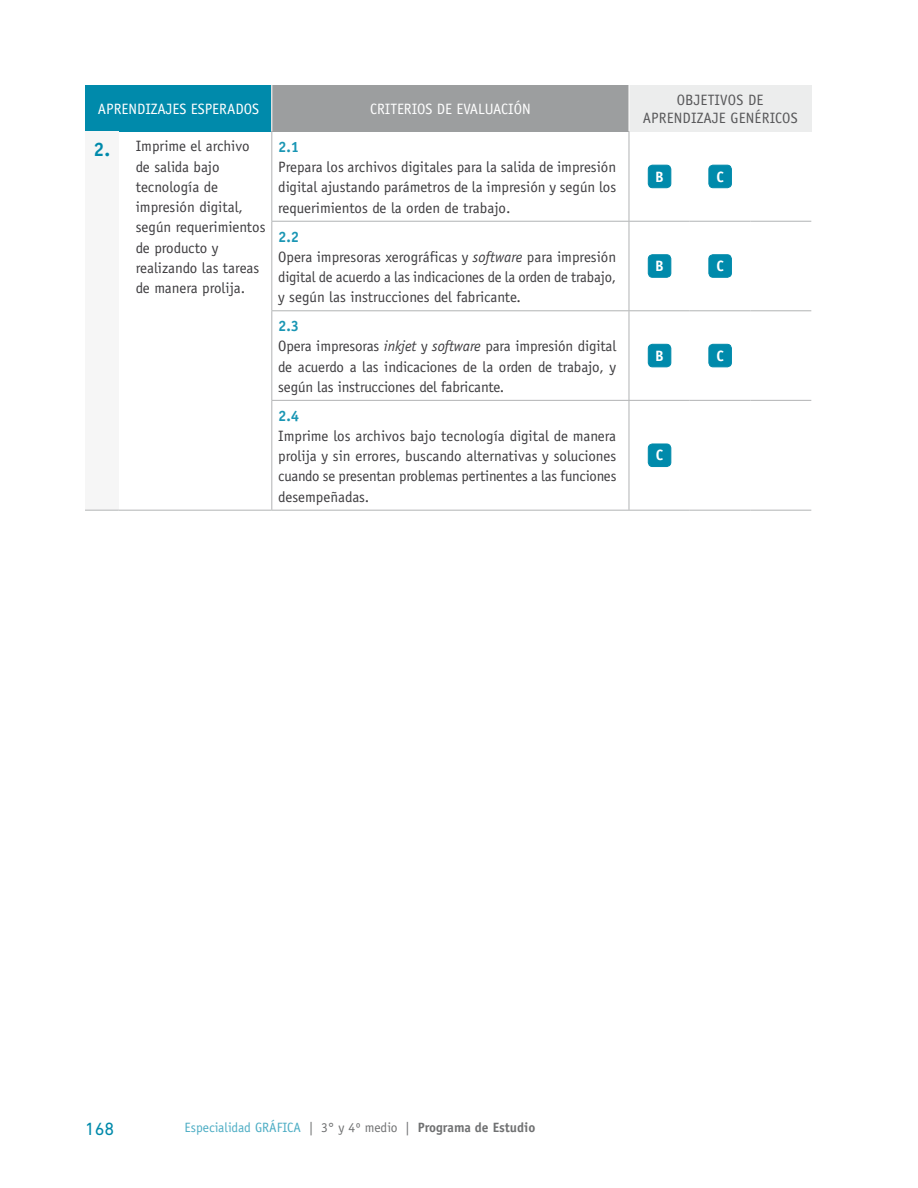
<style>
.page{position:relative;width:918px;height:1188px;background:#fff}
.page>*{position:absolute;margin:0;border:0;box-sizing:border-box;transform-origin:0 0}
.t1{font:18px "DIN Next LT Pro";color:#008aab}
.t2{font:15px/20.2px "Officina Sans";letter-spacing:-.01em;color:#3e3d40}
.t3{font:15px "Officina Sans";color:#fff}
.t4{font:15px "Officina Sans";letter-spacing:.01em;color:#58585a}
.t5{font:700 15px "Officina Sans";color:#fff}
.t6{font:700 15px "Officina Sans";color:#1a96b4}
.t7{font:13.5px "Officina Sans";color:#4dadc4}
.s1{font-weight:700;font-size:19.5px;color:#008aab}
.s2{font-weight:700;color:#1a96b4}
.s3{font-style:italic}
.s4{color:#707172}
.s5{font-weight:700;color:#707172}
</style>
<div class="page">
<div style="left:85px;top:85px;width:187px;height:46px;background:#008aab"></div>
<div style="left:272px;top:85px;width:357px;height:46px;background:#9c9e9f"></div>
<div style="left:629px;top:85px;width:182px;height:46px;background:#eceded"></div>
<div style="left:85px;top:131px;width:34px;height:379px;background:#f6f6f6"></div>
<hr style="left:629px;top:85px;width:1px;height:46px;background:#fff">
<hr style="left:811px;top:85px;width:1px;height:46px;background:#eceded">
<hr style="left:271px;top:85px;width:1px;height:46px;background:#fff">
<hr style="left:271px;top:221px;width:358px;height:1px;background:#b1b3b4">
<hr style="left:271px;top:310px;width:358px;height:1px;background:#b1b3b4">
<hr style="left:629px;top:310px;width:61px;height:1px;background:#b1b3b4">
<hr style="left:271px;top:400px;width:358px;height:1px;background:#b1b3b4">
<hr style="left:629px;top:400px;width:61px;height:1px;background:#b1b3b4">
<hr style="left:272px;top:510px;width:357px;height:1px;background:#b1b3b4">
<hr style="left:629px;top:510px;width:61px;height:1px;background:#b1b3b4">
<hr style="left:751px;top:221px;width:60px;height:1px;background:#b1b3b4">
<hr style="left:690px;top:310px;width:61px;height:1px;background:#b1b3b4">
<hr style="left:751px;top:310px;width:60px;height:1px;background:#b1b3b4">
<hr style="left:690px;top:400px;width:61px;height:1px;background:#b1b3b4">
<hr style="left:751px;top:400px;width:60px;height:1px;background:#b1b3b4">
<hr style="left:690px;top:510px;width:61px;height:1px;background:#b1b3b4">
<hr style="left:751px;top:510px;width:60px;height:1px;background:#b1b3b4">
<hr style="left:690px;top:221px;width:61px;height:1px;background:#b1b3b4">
<hr style="left:629px;top:222px;width:1px;height:88px;background:#b1b3b4">
<hr style="left:629px;top:311px;width:1px;height:89px;background:#b1b3b4">
<hr style="left:629px;top:401px;width:1px;height:109px;background:#b1b3b4">
<hr style="left:271px;top:131px;width:1px;height:90px;background:#b1b3b4">
<hr style="left:271px;top:222px;width:1px;height:88px;background:#b1b3b4">
<hr style="left:271px;top:311px;width:1px;height:89px;background:#b1b3b4">
<hr style="left:271px;top:401px;width:1px;height:109px;background:#b1b3b4">
<hr style="left:119px;top:510px;width:153px;height:1px;background:#b1b3b4">
<hr style="left:629px;top:131px;width:1px;height:90px;background:#b1b3b4">
<hr style="left:629px;top:221px;width:61px;height:1px;background:#b1b3b4">
<hr style="left:85px;top:510px;width:34px;height:1px;background:#b1b3b4">
<div style="left:648px;top:165px;width:23px;height:23px;background:#008aab;border-radius:4px"></div>
<div style="left:648px;top:165px;width:23px;height:23px;border:1px solid #008aab;border-radius:4px"></div>
<div style="left:709px;top:165px;width:22px;height:23px;background:#008aab;border-radius:4px"></div>
<div style="left:709px;top:165px;width:23px;height:23px;border:1px solid #008aab;border-radius:4px"></div>
<div style="left:648px;top:255px;width:23px;height:22px;background:#008aab;border-radius:4px"></div>
<div style="left:648px;top:254px;width:23px;height:24px;border:1px solid #008aab;border-radius:4px"></div>
<div style="left:709px;top:255px;width:22px;height:22px;background:#008aab;border-radius:4px"></div>
<div style="left:709px;top:254px;width:23px;height:24px;border:1px solid #008aab;border-radius:4px"></div>
<div style="left:648px;top:344px;width:23px;height:23px;background:#008aab;border-radius:4px"></div>
<div style="left:648px;top:344px;width:23px;height:23px;border:1px solid #008aab;border-radius:4px"></div>
<div style="left:709px;top:344px;width:22px;height:23px;background:#008aab;border-radius:4px"></div>
<div style="left:709px;top:344px;width:23px;height:23px;border:1px solid #008aab;border-radius:4px"></div>
<div style="left:648px;top:444px;width:23px;height:23px;background:#008aab;border-radius:4px"></div>
<div style="left:648px;top:444px;width:23px;height:23px;border:1px solid #008aab;border-radius:4px"></div>
<p class="t3" style="left:98px;top:100px;width:9px">Aprend</p>
<p class="t3" style="left:145px;top:100px;width:61px">izajes Esper</p>
<p class="t3" style="left:227px;top:100px;width:17px">ados</p>
<p class="t3" style="left:370px;top:100px;width:153px">Criterios de Evaluación</p>
<p class="t4" style="left:677px;top:91px;width:17px">Objet</p>
<p class="t4" style="left:715px;top:91px;width:15px">ivos</p>
<p class="t4" style="left:748px;top:91px;width:8px">de</p>
<p class="t4" style="left:643px;top:109px;width:9px">Aprend</p>
<p class="t4" style="left:691px;top:109px;width:56px">izaje Genér</p>
<p class="t4" style="left:770px;top:109px;width:14px">icos</p>
<p class="t2" style="left:136px;top:136px;width:131px;text-indent:-42px"><span class="s1">2.</span> Imprime el archivo de salida bajo tecnología de impresión digital, según requerimientos de producto y realizando las tareas de manera prolija.</p>
<p class="t6" style="left:278px;top:138px;width:23px">2.1</p>
<p class="t2" style="left:278px;top:157px;width:340px;text-align:justify">Prepara los archivos digitales para la salida de impresión digital ajustando parámetros de la impresión y según los requerimientos de la orden de trabajo.</p>
<p class="t5" style="left:655px;top:167px;width:8px">b</p>
<p class="t5" style="left:716px;top:167px;width:8px">c</p>
<p class="t2" style="left:278px;top:226px;width:340px"><span class="s2">2.2<br></span>Opera impresoras xerográficas y <span class="s3">software</span> para impresión digital de acuerdo a las indicaciones de la orden de trabajo, y según las instrucciones del fabricante.</p>
<p class="t5" style="left:655px;top:257px;width:8px">b</p>
<p class="t5" style="left:716px;top:257px;width:8px">c</p>
<p class="t2" style="left:278px;top:316px;width:340px"><span class="s2">2.3<br></span>Opera impresoras <span class="s3">inkjet</span> y <span class="s3">software</span> para impresión digital de acuerdo a las indicaciones de la orden de trabajo, y según las instrucciones del fabricante.</p>
<p class="t6" style="left:278px;top:406px;width:23px">2.4</p>
<p class="t2" style="left:278px;top:426px;width:340px;text-align:justify">Imprime los archivos bajo tecnología digital de manera prolija y sin errores, buscando alternativas y soluciones cuando se presentan problemas pertinentes a las funciones desempeñadas.</p>
<p class="t5" style="left:655px;top:346px;width:8px">b</p>
<p class="t5" style="left:716px;top:346px;width:8px">c</p>
<p class="t5" style="left:656px;top:446px;width:8px">c</p>
<p class="t1" style="left:85px;top:1118px;width:31px">168</p>
<p class="t7" style="left:185px;top:1120px;width:352px">Especialidad GRÁFICA <span class="s4">| 3° y 4º medio |</span> <span class="s5">Programa de Estudio</span></p>
</div>
